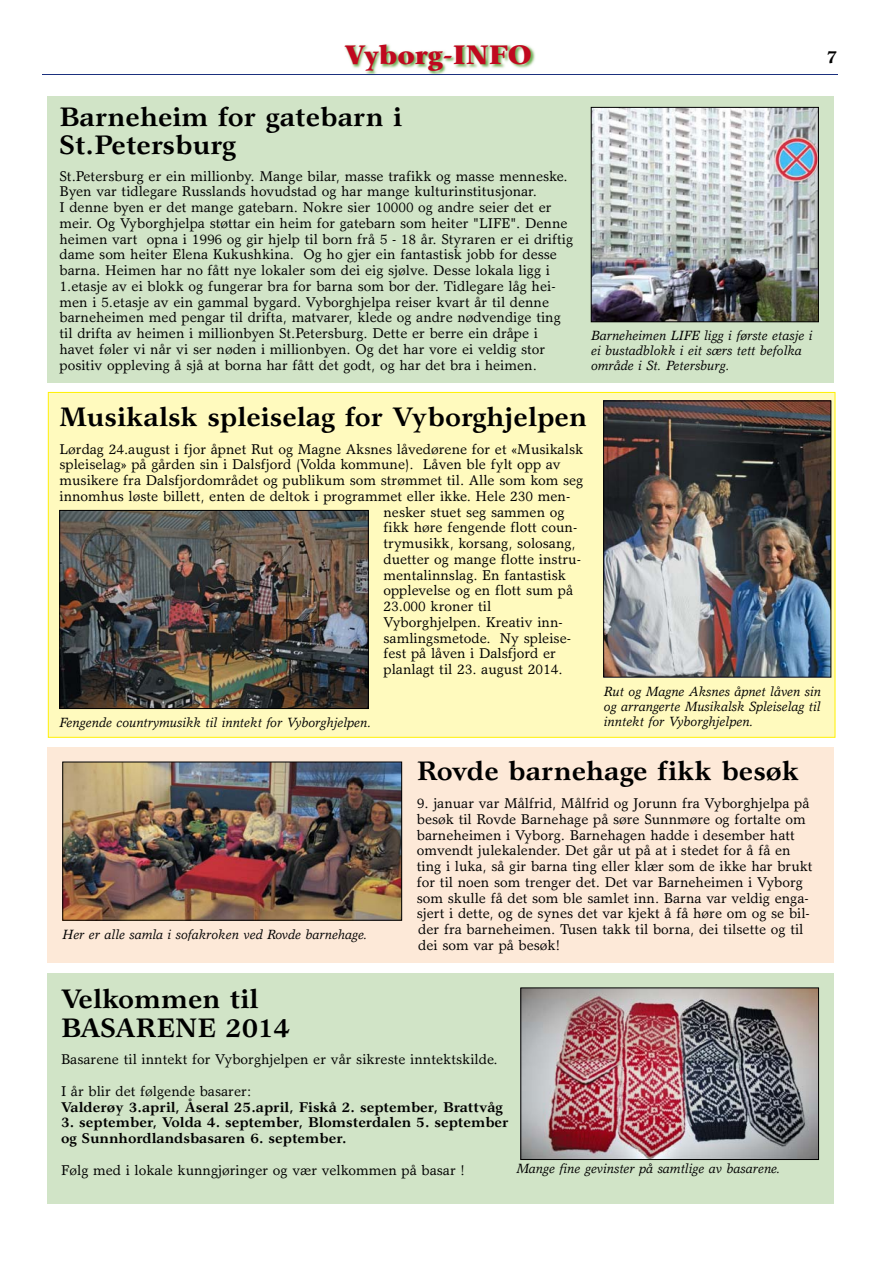
<style>
.page{position:relative;width:893px;height:1263px;background:#fff}
.page>*{position:absolute;margin:0;border:0;box-sizing:border-box;transform-origin:0 0}
.t1{font:700 27px/28.5px "Garth Graphic";color:#000}
.t2{font:900 27px "Garth Graphic";letter-spacing:-.01em;color:#c0081f}
.t3{font:700 18px "Garth Graphic";color:#000}
.t4{font:14.25px/15.8px "Garth Graphic";color:#000}
.t5{font:700 14.25px/15.8px "Garth Graphic";color:#000}
.t6{font:italic 13.5px/15px "Garth Graphic";color:#000}
</style>
<div class="page">
<div style="left:47px;top:747px;width:786px;height:215px;background:#fde9d8"></div>
<div style="left:47px;top:96px;width:786px;height:286px;background:#d1e4c7"></div>
<img style="left:344px;top:44px;width:192px;height:31px">
<hr style="left:42px;top:75px;width:795px;height:1px;background:#1b307e">
<div style="left:47px;top:973px;width:786px;height:230px;background:#d1e4c7"></div>
<img style="left:523px;top:990px;width:294px;height:168px">
<div style="left:521px;top:988px;width:298px;height:172px;border:1px solid #000"></div>
<img style="left:65px;top:764px;width:335px;height:154px">
<img style="left:593px;top:109px;width:224px;height:211px">
<div style="left:591px;top:107px;width:228px;height:215px;border:1px solid #000"></div>
<div style="left:49px;top:393px;width:786px;height:344px;background:#fffabe"></div>
<img style="left:605px;top:403px;width:224px;height:272px">
<div style="left:603px;top:401px;width:228px;height:276px;border:1px solid #000"></div>
<img style="left:62px;top:512px;width:304px;height:195px">
<div style="left:60px;top:510px;width:308px;height:199px;border:1px solid #000"></div>
<h1 class="t2" style="left:344px;top:44px;width:189px">Vyborg-INFO</h1>
<p class="t3" style="left:826px;top:50px;width:12px">7</p>
<h1 class="t1" style="left:60px;top:105px;width:344px">Barneheim for gatebarn i<br>St.Petersburg</h1>
<p class="t4" style="left:60px;top:169px;width:515px">St.Petersburg er ein millionby. Mange bilar, masse trafikk og masse menneske.<br>Byen var tidlegare Russlands hovudstad og har mange kulturinstitusjonar.<br>I denne byen er det mange gatebarn. Nokre sier 10000 og andre seier det er meir. Og Vyborghjelpa støttar ein heim for gatebarn som heiter "LIFE". Denne heimen vart opna i 1996 og gir hjelp til born frå 5 - 18 år. Styraren er ei driftig dame som heiter Elena Kukushkina. Og ho gjer ein fantastisk jobb for desse barna. Heimen har no fått nye lokaler som dei eig sjølve. Desse lokala ligg i 1.etasje av ei blokk og fungerar bra for barna som bor der. Tidlegare låg hei&shy;men i 5.etasje av ein gammal bygard. Vyborghjelpa reiser kvart år til denne barneheimen med pengar til drifta, matvarer, klede og andre nødvendige ting til drifta av heimen i millionbyen St.Petersburg. Dette er berre ein dråpe i havet føler vi når vi ser nøden i millionbyen. Og det har vore ei veldig stor positiv oppleving å sjå at borna har fått det godt, og har det bra i heimen.</p>
<p class="t6" style="left:591px;top:329px;width:223px">Barneheimen LIFE ligg i første etasje i ei bustadblokk i eit særs tett befolka område i St. Petersburg.</p>
<h1 class="t1" style="left:60px;top:405px;width:529px">Musikalsk spleiselag for Vyborghjelpen</h1>
<p class="t4" style="left:60px;top:442px;width:525px">Lørdag 24.august i fjor åpnet Rut og Magne Aksnes låvedørene for et «Musikalsk</p>
<p class="t4" style="left:60px;top:458px;width:503px">spleiselag» på gården sin i Dalsfjord (Volda kommune). Låven ble fylt opp av</p>
<p class="t4" style="left:60px;top:474px;width:525px">musikere fra Dalsfjordområdet og publikum som strømmet til. Alle som kom seg</p>
<p class="t4" style="left:60px;top:489px;width:512px">innomhus løste billett, enten de deltok i programmet eller ikke. Hele 230 men-</p>
<p class="t4" style="left:383px;top:505px;width:183px">nesker stuet seg sammen og</p>
<p class="t4" style="left:383px;top:521px;width:195px">fikk høre fengende flott coun-</p>
<p class="t4" style="left:383px;top:537px;width:194px">trymusikk, korsang, solosang,</p>
<p class="t4" style="left:383px;top:552px;width:199px">duetter og mange flotte instru-</p>
<p class="t4" style="left:383px;top:568px;width:184px">mentalinnslag. En fantastisk</p>
<p class="t4" style="left:383px;top:584px;width:191px">opplevelse og en flott sum på</p>
<p class="t4" style="left:383px;top:600px;width:109px">23.000 kroner til</p>
<p class="t4" style="left:383px;top:615px;width:181px">Vyborghjelpen. Kreativ inn-</p>
<p class="t4" style="left:383px;top:631px;width:189px">samlingsmetode. Ny spleise-</p>
<p class="t4" style="left:383px;top:647px;width:174px">fest på låven i Dalsfjord er</p>
<p class="t4" style="left:383px;top:663px;width:181px">planlagt til 23. august 2014.</p>
<p class="t6" style="left:604px;top:685px;width:219px">Rut og Magne Aksnes åpnet låven sin og arrangerte Musikalsk Spleiselag til</p>
<p class="t6" style="left:60px;top:716px;width:313px">Fengende countrymusikk til inntekt for Vyborghjelpen.</p>
<p class="t6" style="left:604px;top:715px;width:151px">inntekt for Vyborghjelpen.</p>
<p class="t6" style="left:63px;top:928px;width:306px">Her er alle samla i sofakroken ved Rovde barnehage.</p>
<h1 class="t1" style="left:417px;top:760px;width:384px">Rovde barnehage fikk besøk</h1>
<p class="t4" style="left:417px;top:797px;width:397px">9. januar var Målfrid, Målfrid og Jorunn fra Vyborghjelpa på besøk til Rovde Barnehage på søre Sunnmøre og fortalte om barneheimen i Vyborg. Barnehagen hadde i desember hatt omvendt julekalender. Det går ut på at i stedet for å få en ting i luka, så gir barna ting eller klær som de ikke har brukt for til noen som trenger det. Det var Barneheimen i Vyborg som skulle få det som ble samlet inn. Barna var veldig enga&shy;sjert i dette, og de synes det var kjekt å få høre om og se bil&shy;der fra barneheimen. Tusen takk til borna, dei tilsette og til dei som var på besøk!</p>
<h1 class="t1" style="left:61px;top:987px;width:231px">Velkommen til<br>BASARENE 2014</h1>
<p class="t4" style="left:61px;top:1053px;width:438px">Basarene til inntekt for Vyborghjelpen er vår sikreste inntektskilde.</p>
<p class="t4" style="left:61px;top:1084px;width:192px">I år blir det følgende basarer:</p>
<p class="t5" style="left:61px;top:1100px;width:443px">Valderøy 3.april, Åseral 25.april, Fiskå 2. september, Brattvåg</p>
<p class="t5" style="left:61px;top:1116px;width:449px">3. september, Volda 4. september, Blomsterdalen 5. september og Sunnhordlandsbasaren 6. september.</p>
<p class="t4" style="left:61px;top:1163px;width:405px">Følg med i lokale kunngjøringer og vær velkommen på basar !</p>
<p class="t6" style="left:516px;top:1162px;width:266px">Mange fine gevinster på samtlige av basarene.</p>
</div>
